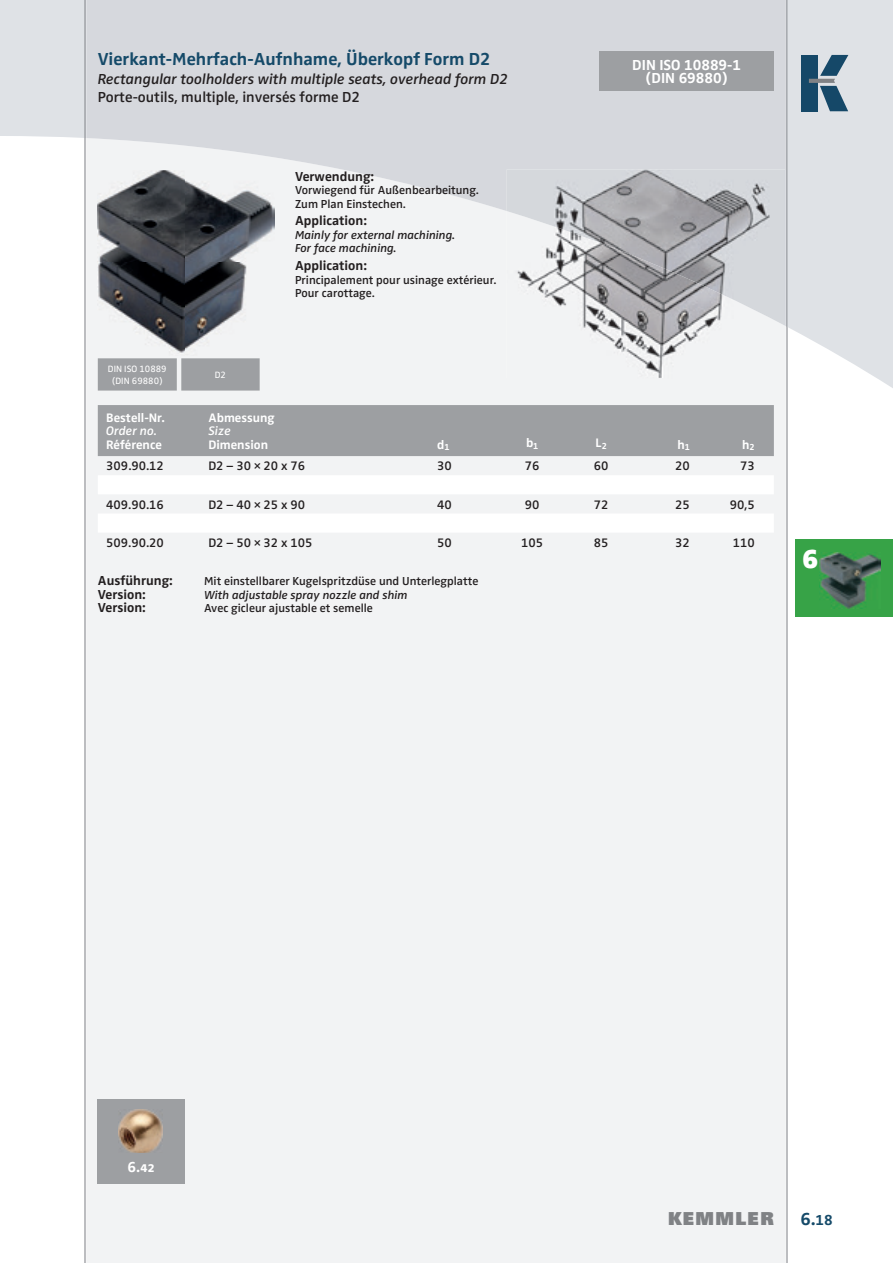
<style>
.page{position:relative;width:893px;height:1263px;background:#fff}
.page>*{position:absolute;margin:0;border:0;box-sizing:border-box;transform-origin:0 0}
.t1{font:900 27px "Zwo OT";color:#fff}
.t2{font:700 18px "Zwo OT";color:#154a69}
.t3{font:900 18px "Zurich BT";letter-spacing:.04em;color:#808285}
.t4{font:italic 600 15px "Zwo OT";color:#231f20}
.t5{font:600 15px "Zwo OT";color:#231f20}
.t6{font:700 15px/13.5px "Zwo OT";color:#fff;text-align:center}
.t7{font:700 13.5px "Zwo OT";color:#231f20}
.t8{font:600 12.75px "Zwo OT";color:#231f20}
.t9{font:700 12.75px "Zwo OT";color:#fff}
.t10{font:italic 600 12.75px "Zwo OT";color:#fff}
.t11{font:600 12px/13.5px "Zwo OT";color:#231f20}
.t12{font:italic 600 12px/13.5px "Zwo OT";color:#231f20}
.t13{font:9.45px/12px "Zwo OT";color:#fff;text-align:center}
.s1{font-size:15px}
</style>
<div class="page">
<div style="left:87px;top:388px;width:699px;height:875px;background:#f2f3f4"></div>
<hr style="left:84px;top:0;width:2px;height:1263px;background:#bcbdc0">
<hr style="left:786px;top:0;width:1px;height:1263px;background:#bcbdc0">
<svg style="left:0;top:0;width:893px;height:388px;fill:#dfe2e6"></svg>
<svg style="left:86px;top:0;width:700px;height:326px;fill:#d6d8dd"></svg>
<svg style="left:84px;top:0;width:2px;height:138px"></svg>
<svg style="left:786px;top:0;width:1px;height:327px"></svg>
<div style="left:801px;top:55px;width:16px;height:56px;background:#154868"></div>
<svg style="left:809px;top:55px;width:39px;height:56px"></svg>
<div style="left:600px;top:51px;width:174px;height:39px;background:#9d9fa2"></div>
<div style="left:796px;top:540px;width:97px;height:77px;background:#37a347"></div>
<img style="left:819px;top:552px;width:62px;height:56px">
<div style="left:98px;top:405px;width:676px;height:51px;background:#9d9fa2"></div>
<svg style="left:98px;top:475px;width:676px;height:58px"></svg>
<img style="left:98px;top:170px;width:176px;height:186px">
<img style="left:507px;top:326px;width:278px;height:52px">
<img style="left:785px;top:326px;width:1px;height:52px">
<img style="left:507px;top:169px;width:279px;height:157px">
<svg style="left:98px;top:358px;width:162px;height:33px"></svg>
<div style="left:98px;top:1099px;width:87px;height:85px;background:#9d9fa2"></div>
<img style="left:119px;top:1110px;width:43px;height:43px">
<h2 class="t2" style="left:98px;top:49px;width:394px">Vierkant-Mehrfach-Aufnhame, Überkopf Form D2</h2>
<p class="t4" style="left:98px;top:70px;width:412px">Rectangular toolholders with multiple seats, overhead form D2</p>
<p class="t5" style="left:98px;top:89px;width:264px">Porte-outils, multiple, inversés forme D2</p>
<p class="t13" style="left:108px;top:363px;width:60px">DIN ISO 10889 (DIN 69880)</p>
<p class="t13" style="left:215px;top:369px;width:13px">D2</p>
<p class="t7" style="left:295px;top:168px;width:81px">Verwendung:</p>
<p class="t11" style="left:295px;top:184px;width:185px">Vorwiegend für Außenbearbeitung.<br>Zum Plan Einstechen.</p>
<p class="t7" style="left:295px;top:213px;width:73px">Application:</p>
<p class="t12" style="left:295px;top:228px;width:161px">Mainly for external machining.<br>For face machining.</p>
<p class="t7" style="left:295px;top:258px;width:73px">Application:</p>
<p class="t11" style="left:295px;top:273px;width:203px">Principalement pour usinage extérieur.<br>Pour carottage.</p>
<p class="t6" style="left:632px;top:58px;width:110px">DIN ISO 10889-1 (DIN 69880)</p>
<p class="t9" style="left:106px;top:410px;width:60px">Bestell-Nr.</p>
<p class="t10" style="left:106px;top:424px;width:52px">Order no.</p>
<p class="t9" style="left:106px;top:437px;width:57px">Référence</p>
<p class="t9" style="left:208px;top:410px;width:68px">Abmessung</p>
<p class="t10" style="left:208px;top:424px;width:24px">Size</p>
<p class="t9" style="left:208px;top:437px;width:61px">Dimension</p>
<p class="t9" style="left:437px;top:437px;width:14px">d<sub>1</sub></p>
<p class="t9" style="left:526px;top:436px;width:14px">b<sub>1</sub></p>
<p class="t9" style="left:596px;top:436px;width:13px">L<sub>2</sub></p>
<p class="t9" style="left:677px;top:437px;width:14px">h<sub>1</sub></p>
<p class="t9" style="left:742px;top:437px;width:14px">h<sub>2</sub></p>
<p class="t8" style="left:106px;top:459px;width:59px">309.90.12</p>
<p class="t8" style="left:208px;top:459px;width:98px">D2 – 30 × 20 x 76</p>
<p class="t8" style="left:437px;top:459px;width:16px">30</p>
<p class="t8" style="left:525px;top:459px;width:16px">76</p>
<p class="t8" style="left:594px;top:459px;width:16px">60</p>
<p class="t8" style="left:675px;top:459px;width:16px">20</p>
<p class="t8" style="left:740px;top:459px;width:16px">73</p>
<p class="t8" style="left:106px;top:497px;width:59px">409.90.16</p>
<p class="t8" style="left:208px;top:497px;width:98px">D2 – 40 × 25 x 90</p>
<p class="t8" style="left:437px;top:497px;width:16px">40</p>
<p class="t8" style="left:525px;top:497px;width:16px">90</p>
<p class="t8" style="left:594px;top:497px;width:16px">72</p>
<p class="t8" style="left:675px;top:497px;width:16px">25</p>
<p class="t8" style="left:730px;top:497px;width:26px">90,5</p>
<p class="t8" style="left:106px;top:535px;width:59px">509.90.20</p>
<p class="t8" style="left:208px;top:535px;width:106px">D2 – 50 × 32 x 105</p>
<p class="t8" style="left:437px;top:535px;width:16px">50</p>
<p class="t8" style="left:521px;top:535px;width:24px">105</p>
<p class="t8" style="left:594px;top:535px;width:16px">85</p>
<p class="t8" style="left:675px;top:535px;width:16px">32</p>
<p class="t8" style="left:733px;top:535px;width:24px">110</p>
<p class="t7" style="left:98px;top:573px;width:76px">Ausführung:</p>
<p class="t11" style="left:204px;top:575px;width:276px">Mit einstellbarer Kugelspritzdüse und Unterlegplatte</p>
<p class="t7" style="left:98px;top:586px;width:49px">Version:</p>
<p class="t12" style="left:204px;top:588px;width:205px">With adjustable spray nozzle and shim</p>
<p class="t7" style="left:98px;top:600px;width:49px">Version:</p>
<p class="t11" style="left:204px;top:602px;width:170px">Avec gicleur ajustable et semelle</p>
<h1 class="t1" style="left:802px;top:543px;width:17px">6</h1>
<p class="t6" style="left:128px;top:1160px;width:29px">6.42</p>
<h2 class="t3" style="left:668px;top:1207px;width:108px">KEMMLER</h2>
<h2 class="t2" style="left:800px;top:1208px;width:34px">6.<span class="s1">18</span></h2>
</div>
